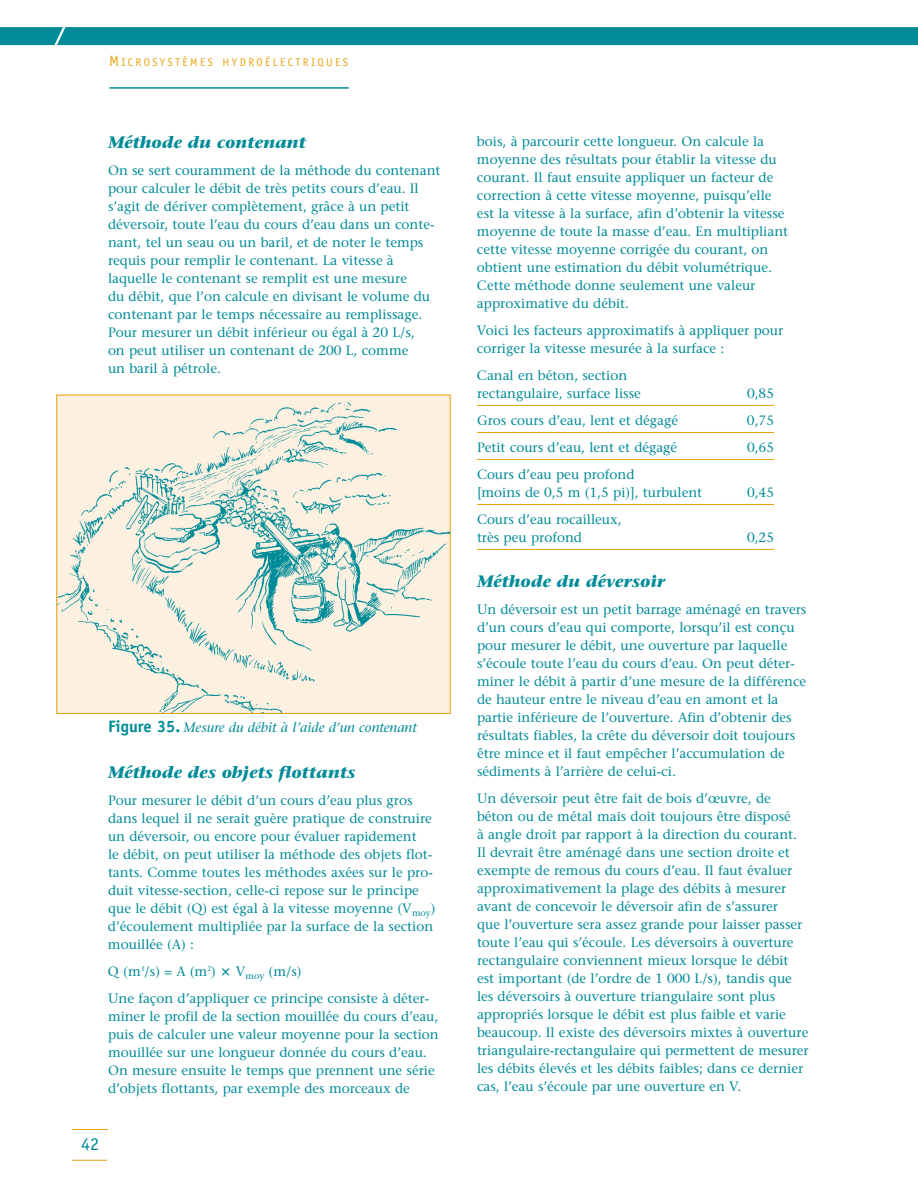
<style>
.page{position:relative;width:918px;height:1188px;background:#fff}
.page>*{position:absolute;margin:0;border:0;box-sizing:border-box;transform-origin:0 0}
.t1{font:18px "Officina Sans";color:#008b98}
.t2{font:italic 700 16.5px "Stone Serif";color:#008b98}
.t3{font:13.5px/18px "Stone Serif";color:#008b98}
.t4{font:italic 13.5px "Stone Serif";color:#008b98}
.t5{font:11.25px "Officina Sans";letter-spacing:.215em;color:#e7a513}
.s1{font-size:15px}
.s2{font-family:"Officina Sans";font-weight:700;font-style:normal;font-size:16.5px}
.s3{font-family:"Mathematical Pi Four"}
</style>
<div class="page">
<hr style="left:477px;top:405px;width:297px;height:1px;background:#e7a513">
<hr style="left:477px;top:432px;width:297px;height:1px;background:#e7a513">
<hr style="left:477px;top:459px;width:297px;height:1px;background:#e7a513">
<hr style="left:477px;top:504px;width:297px;height:1px;background:#e7a513">
<hr style="left:477px;top:549px;width:297px;height:1px;background:#e7a513">
<hr style="left:110px;top:87px;width:239px;height:2px;background:#008b98">
<hr style="left:72px;top:1129px;width:36px;height:1px;background:#e7a513">
<hr style="left:72px;top:1160px;width:35px;height:1px;background:#e7a513">
<div style="left:0;top:27px;width:918px;height:18px;background:#008b98"></div>
<img style="left:58px;top:398px;width:391px;height:314px">
<div style="left:56px;top:394px;width:395px;height:320px;border:1px solid #e7a513"></div>
<p class="t5" style="left:109px;top:58px;width:240px"><span class="s1">M</span>ICROSYSTÈMES HYDROÉLECTRIQUES</p>
<p class="t2" style="left:108px;top:136px;width:199px">Méthode du contenant</p>
<p class="t3" style="left:108px;top:163px;width:334px">On se sert couramment de la méthode du contenant pour calculer le débit de très petits cours d’eau. Il s’agit de dériver complètement, grâce à un petit déversoir, toute l’eau du cours d’eau dans un conte&shy;nant, tel un seau ou un baril, et de noter le temps requis pour remplir le contenant. La vitesse à laquelle le contenant se remplit est une mesure<br>du débit, que l’on calcule en divisant le volume du contenant par le temps nécessaire au remplissage.<br>Pour mesurer un débit inférieur ou égal à 20 L/s,<br>on peut utiliser un contenant de 200 L, comme<br>un baril à pétrole.</p>
<p class="t4" style="left:108px;top:722px;width:310px"><span class="s2">Figure 35.</span> Mesure du débit à l’aide d’un contenant</p>
<p class="t2" style="left:108px;top:766px;width:249px">Méthode des objets flottants</p>
<p class="t3" style="left:108px;top:793px;width:329px">Pour mesurer le débit d’un cours d’eau plus gros dans lequel il ne serait guère pratique de construire un déversoir, ou encore pour évaluer rapidement<br>le débit, on peut utiliser la méthode des objets flot&shy;tants. Comme toutes les méthodes axées sur le pro&shy;duit vitesse-section, celle-ci repose sur le principe que le débit (Q) est égal à la vitesse moyenne (V<sub>moy</sub>) d’écoulement multipliée par la surface de la section mouillée (A) :</p>
<p class="t3" style="left:108px;top:959px;width:323px;line-height:27px">Q (m<sup>3</sup>/s) = A (m<sup>2</sup>) <span class="s3">-</span> V<sub>moy</sub> (m/s)<br>Une façon d’appliquer ce principe consiste à déter-</p>
<p class="t3" style="left:108px;top:1009px;width:332px">miner le profil de la section mouillée du cours d’eau, puis de calculer une valeur moyenne pour la section mouillée sur une longueur donnée du cours d’eau.<br>On mesure ensuite le temps que prennent une série d’objets flottants, par exemple des morceaux de</p>
<h1 class="t1" style="left:81px;top:1137px;width:19px">42</h1>
<p class="t3" style="left:477px;top:134px;width:313px">bois, à parcourir cette longueur. On calcule la moyenne des résultats pour établir la vitesse du courant. Il faut ensuite appliquer un facteur de correction à cette vitesse moyenne, puisqu’elle est la vitesse à la surface, afin d’obtenir la vitesse moyenne de toute la masse d’eau. En multipliant cette vitesse moyenne corrigée du courant, on obtient une estimation du débit volumétrique.<br>Cette méthode donne seulement une valeur approximative du débit.</p>
<p class="t3" style="left:477px;top:323px;width:308px">Voici les facteurs approximatifs à appliquer pour corriger la vitesse mesurée à la surface :</p>
<p class="t3" style="left:477px;top:368px;width:165px">Canal en béton, section rectangulaire, surface lisse</p>
<p class="t3" style="left:747px;top:386px;width:29px">0,85</p>
<p class="t3" style="left:477px;top:413px;width:203px">Gros cours d’eau, lent et dégagé</p>
<p class="t3" style="left:747px;top:413px;width:29px">0,75</p>
<p class="t3" style="left:477px;top:440px;width:202px">Petit cours d’eau, lent et dégagé</p>
<p class="t3" style="left:747px;top:440px;width:29px">0,65</p>
<p class="t3" style="left:477px;top:467px;width:227px">Cours d’eau peu profond<br>[moins de 0,5 m (1,5 pi)], turbulent</p>
<p class="t3" style="left:747px;top:485px;width:29px">0,45</p>
<p class="t3" style="left:477px;top:512px;width:146px">Cours d’eau rocailleux, très peu profond</p>
<p class="t3" style="left:747px;top:530px;width:29px">0,25</p>
<p class="t2" style="left:477px;top:575px;width:190px">Méthode du déversoir</p>
<p class="t3" style="left:477px;top:602px;width:331px">Un déversoir est un petit barrage aménagé en travers d’un cours d’eau qui comporte, lorsqu’il est conçu pour mesurer le débit, une ouverture par laquelle s’écoule toute l’eau du cours d’eau. On peut déter&shy;miner le débit à partir d’une mesure de la différence de hauteur entre le niveau d’eau en amont et la partie inférieure de l’ouverture. Afin d’obtenir des résultats fiables, la crête du déversoir doit toujours être mince et il faut empêcher l’accumulation de sédiments à l’arrière de celui-ci.</p>
<p class="t3" style="left:477px;top:791px;width:333px">Un déversoir peut être fait de bois d’œuvre, de béton ou de métal mais doit toujours être disposé<br>à angle droit par rapport à la direction du courant.<br>Il devrait être aménagé dans une section droite et exempte de remous du cours d’eau. Il faut évaluer approximativement la plage des débits à mesurer avant de concevoir le déversoir afin de s’assurer<br>que l’ouverture sera assez grande pour laisser passer toute l’eau qui s’écoule. Les déversoirs à ouverture rectangulaire conviennent mieux lorsque le débit est important (de l’ordre de 1 000 L/s), tandis que les déversoirs à ouverture triangulaire sont plus appropriés lorsque le débit est plus faible et varie beaucoup. Il existe des déversoirs mixtes à ouverture triangulaire-rectangulaire qui permettent de mesurer les débits élevés et les débits faibles; dans ce dernier cas, l’eau s’écoule par une ouverture en V.</p>
</div>
